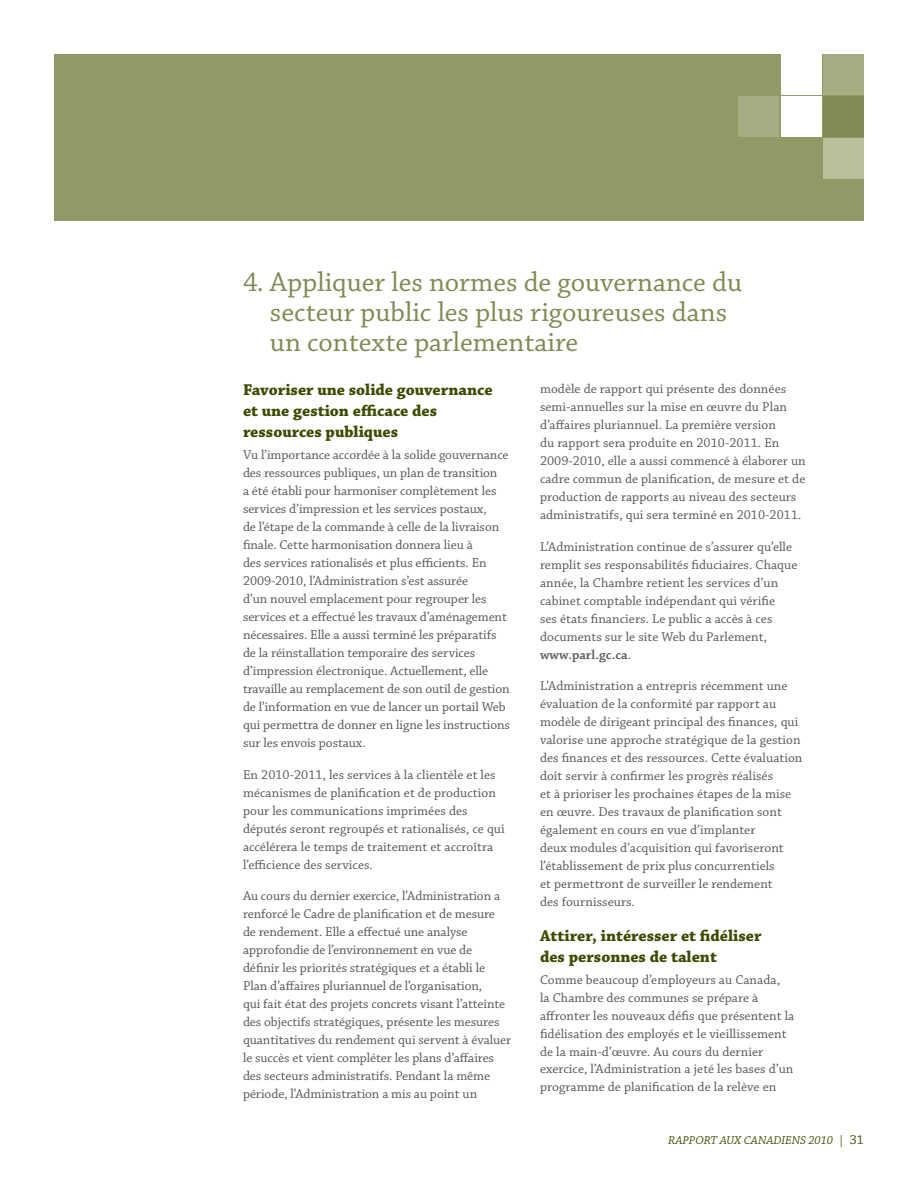
<style>
.page{position:relative;width:918px;height:1188px;background:#fff}
.page>*{position:absolute;margin:0;border:0;box-sizing:border-box;transform-origin:0 0}
.t1{font:28.5px/30px "Chaparral Pro";color:#7f8b53}
.t2{font:700 16.5px/21px "Chaparral Pro";color:#3b4c00}
.t3{font:13.5px/18px "Chaparral Pro";color:#58595b}
.t4{font:italic 12px "Chaparral Pro";color:#3b4c00}
.s1{font-weight:600}
.s2{font-style:normal}
.s3{font-style:normal;font-size:13.5px}
</style>
<div class="page">
<div style="left:54px;top:54px;width:810px;height:166px;background:#8f9a67"></div>
<div style="left:824px;top:139px;width:40px;height:40px;background:#b9c09d"></div>
<div style="left:824px;top:54px;width:40px;height:40px;background:#a4ae82"></div>
<div style="left:781px;top:96px;width:40px;height:41px;background:#fff"></div>
<div style="left:781px;top:54px;width:40px;height:40px;background:#fff"></div>
<div style="left:739px;top:96px;width:40px;height:40px;background:#a4ae82"></div>
<div style="left:824px;top:96px;width:40px;height:41px;background:#7f8b53"></div>
<h1 class="t1" style="left:270px;top:268px;width:474px;text-indent:-27px">4. Appliquer les normes de gouvernance du secteur public les plus rigoureuses dans un contexte parlementaire</h1>
<p class="t2" style="left:243px;top:380px;width:251px">Favoriser une solide gouvernance et une gestion efficace des ressources publiques</p>
<p class="t3" style="left:243px;top:447px;width:268px">Vu l’importance accordée à la solide gouvernance des ressources publiques, un plan de transition<br>a été établi pour harmoniser complètement les services d’impression et les services postaux,<br>de l’étape de la commande à celle de la livraison finale. Cette harmonisation donnera lieu à<br>des services rationalisés et plus efficients. En 2009-2010, l’Administration s’est assurée<br>d’un nouvel emplacement pour regrouper les services et a effectué les travaux d’aménagement nécessaires. Elle a aussi terminé les préparatifs de la réinstallation temporaire des services d’impression électronique. Actuellement, elle travaille au remplacement de son outil de gestion de l’information en vue de lancer un portail Web qui permettra de donner en ligne les instructions sur les envois postaux.</p>
<p class="t3" style="left:243px;top:766px;width:263px">En 2010-2011, les services à la clientèle et les mécanismes de planification et de production pour les communications imprimées des députés seront regroupés et rationalisés, ce qui accélérera le temps de traitement et accroîtra l’efficience des services.</p>
<p class="t3" style="left:243px;top:887px;width:270px">Au cours du dernier exercice, l’Administration a renforcé le Cadre de planification et de mesure de rendement. Elle a effectué une analyse approfondie de l’environnement en vue de définir les priorités stratégiques et a établi le Plan d’affaires pluriannuel de l’organisation,<br>qui fait état des projets concrets visant l’atteinte des objectifs stratégiques, présente les mesures quantitatives du rendement qui servent à évaluer le succès et vient compléter les plans d’affaires des secteurs administratifs. Pendant la même période, l’Administration a mis au point un</p>
<p class="t3" style="left:540px;top:380px;width:267px">modèle de rapport qui présente des données semi-annuelles sur la mise en œuvre du Plan d’affaires pluriannuel. La première version<br>du rapport sera produite en 2010-2011. En 2009-2010, elle a aussi commencé à élaborer un cadre commun de planification, de mesure et de production de rapports au niveau des secteurs administratifs, qui sera terminé en 2010-2011.</p>
<p class="t3" style="left:540px;top:538px;width:259px">L’Administration continue de s’assurer qu’elle remplit ses responsabilités fiduciaires. Chaque année, la Chambre retient les services d’un cabinet comptable indépendant qui vérifie<br>ses états financiers. Le public a accès à ces documents sur le site Web du Parlement, <span class="s1">www.parl.gc.ca</span>.</p>
<p class="t3" style="left:540px;top:677px;width:264px">L’Administration a entrepris récemment une évaluation de la conformité par rapport au modèle de dirigeant principal des finances, qui valorise une approche stratégique de la gestion des finances et des ressources. Cette évaluation doit servir à confirmer les progrès réalisés<br>et à prioriser les prochaines étapes de la mise en œuvre. Des travaux de planification sont également en cours en vue d’implanter<br>deux modules d’acquisition qui favoriseront l’établissement de prix plus concurrentiels<br>et permettront de surveiller le rendement<br>des fournisseurs.</p>
<p class="t2" style="left:540px;top:926px;width:223px">Attirer, intéresser et fidéliser des personnes de talent</p>
<p class="t3" style="left:540px;top:971px;width:256px">Comme beaucoup d’employeurs au Canada,<br>la Chambre des communes se prépare à affronter les nouveaux défis que présentent la fidélisation des employés et le vieillissement de la main-d’œuvre. Au cours du dernier exercice, l’Administration a jeté les bases d’un programme de planification de la relève en</p>
<p class="t4" style="left:668px;top:1134px;width:197px">RAPP OR T AUX CANADIENS 2010 <span class="s2">|</span> <span class="s3">31</span></p>
</div>
